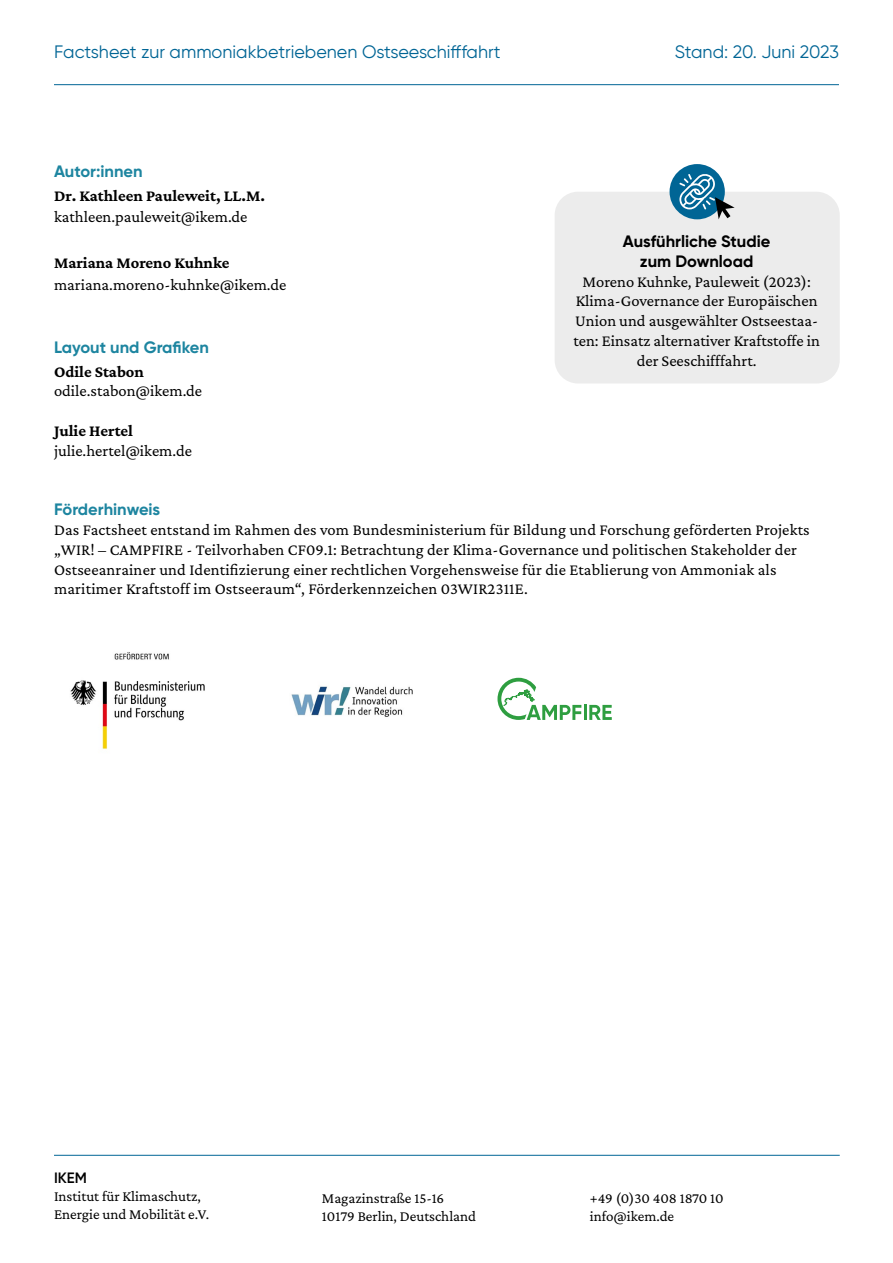
<style>
.page{position:relative;width:893px;height:1263px;background:#fff}
.page>*{position:absolute;margin:0;border:0;box-sizing:border-box;transform-origin:0 0}
.t1{font:18px "Gilroy";color:#006595}
.Footnote_text{font:16.5px/19.8px "Crimson Pro";letter-spacing:.005em;color:#000}
.Footnote_text-2{font:700 16.5px "Crimson Pro";color:#000}
.Footnote_text-3{font:700 16.5px "Gilroy";color:#1d85a0}
.Footnote_text-4{font:700 16.5px "Gilroy";color:#000}
.t2{font:15px "Crimson Pro";color:#000}
.t3{font:600 15px "Gilroy";color:#000}
</style>
<div class="page">
<hr style="left:54px;top:84px;width:785px;height:1px;background:#006595">
<img style="left:291px;top:686px;width:121px;height:31px">
<svg style="left:497px;top:678px;width:84px;height:42px"></svg>
<hr style="left:584px;top:705px;width:3px;height:15px;background:#2e9e40">
<svg style="left:589px;top:705px;width:23px;height:15px"></svg>
<img style="left:70px;top:652px;width:135px;height:98px">
<hr style="left:54px;top:1155px;width:786px;height:1px;background:#006595">
<div style="left:555px;top:192px;width:285px;height:191px;background:#ececec;border-radius:23px"></div>
<div style="left:669px;top:164px;width:56px;height:55px;background:#006595;border-radius:50%"></div>
<svg style="left:679px;top:173px;width:56px;height:46px"></svg>
<p class="t1" style="left:54px;top:41px;width:448px">Factsheet zur ammoniakbetriebenen Ostseeschifffahrt</p>
<p class="t1" style="left:675px;top:41px;width:166px">Stand: 20. Juni 2023</p>
<p class="Footnote_text-3" style="left:54px;top:161px;width:90px">Autor:innen</p>
<p class="Footnote_text-2" style="left:54px;top:185px;width:213px">Dr. Kathleen Pauleweit, LL.M.</p>
<p class="Footnote_text" style="left:54px;top:207px;width:195px">kathleen.pauleweit@ikem.de</p>
<p class="Footnote_text-2" style="left:54px;top:252px;width:177px">Mariana Moreno Kuhnke</p>
<p class="Footnote_text" style="left:54px;top:274px;width:234px">mariana.moreno-kuhnke@ikem.de</p>
<p class="Footnote_text-3" style="left:54px;top:337px;width:156px">Layout und Grafiken</p>
<p class="Footnote_text-2" style="left:54px;top:361px;width:92px">Odile Stabon</p>
<p class="Footnote_text" style="left:54px;top:381px;width:150px">odile.stabon@ikem.de</p>
<p class="Footnote_text-2" style="left:54px;top:420px;width:81px">Julie Hertel</p>
<p class="Footnote_text" style="left:54px;top:440px;width:139px">julie.hertel@ikem.de</p>
<p class="Footnote_text-4" style="left:623px;top:231px;width:149px">Ausführliche Studie</p>
<p class="Footnote_text-4" style="left:640px;top:251px;width:115px">zum Download</p>
<p class="Footnote_text" style="left:573px;top:271px;width:248px;text-align:center">Moreno Kuhnke, Pauleweit (2023):<br>Klima-Governance der Europäischen Union und ausgewählter Ostseestaa&shy;ten: Einsatz alternativer Kraftstoffe in der Seeschifffahrt.</p>
<p class="Footnote_text-3" style="left:54px;top:499px;width:108px">Förderhinweis</p>
<p class="Footnote_text" style="left:54px;top:519px;width:757px">Das Factsheet entstand im Rahmen des vom Bundesministerium für Bildung und Forschung geförderten Projekts „WIR! – CAMPFIRE - Teilvorhaben CF09.1: Betrachtung der Klima-Governance und politischen Stakeholder der Ostseeanrainer und Identifizierung einer rechtlichen Vorgehensweise für die Etablierung von Ammoniak als maritimer Kraftstoff im Ostseeraum“, Förderkennzeichen 03WIR2311E.</p>
<p class="t3" style="left:54px;top:1168px;width:34px">IKEM</p>
<p class="t2" style="left:54px;top:1186px;width:148px">Institut für Klimaschutz,</p>
<p class="t2" style="left:54px;top:1204px;width:157px">Energie und Mobilität e.V.</p>
<p class="t2" style="left:322px;top:1188px;width:124px">Magazinstraße 15-16</p>
<p class="t2" style="left:322px;top:1206px;width:156px">10179 Berlin, Deutschland</p>
<p class="t2" style="left:590px;top:1188px;width:135px">+49 (0)30 408 1870 10</p>
<p class="t2" style="left:590px;top:1206px;width:86px">info@ikem.de</p>
</div>
